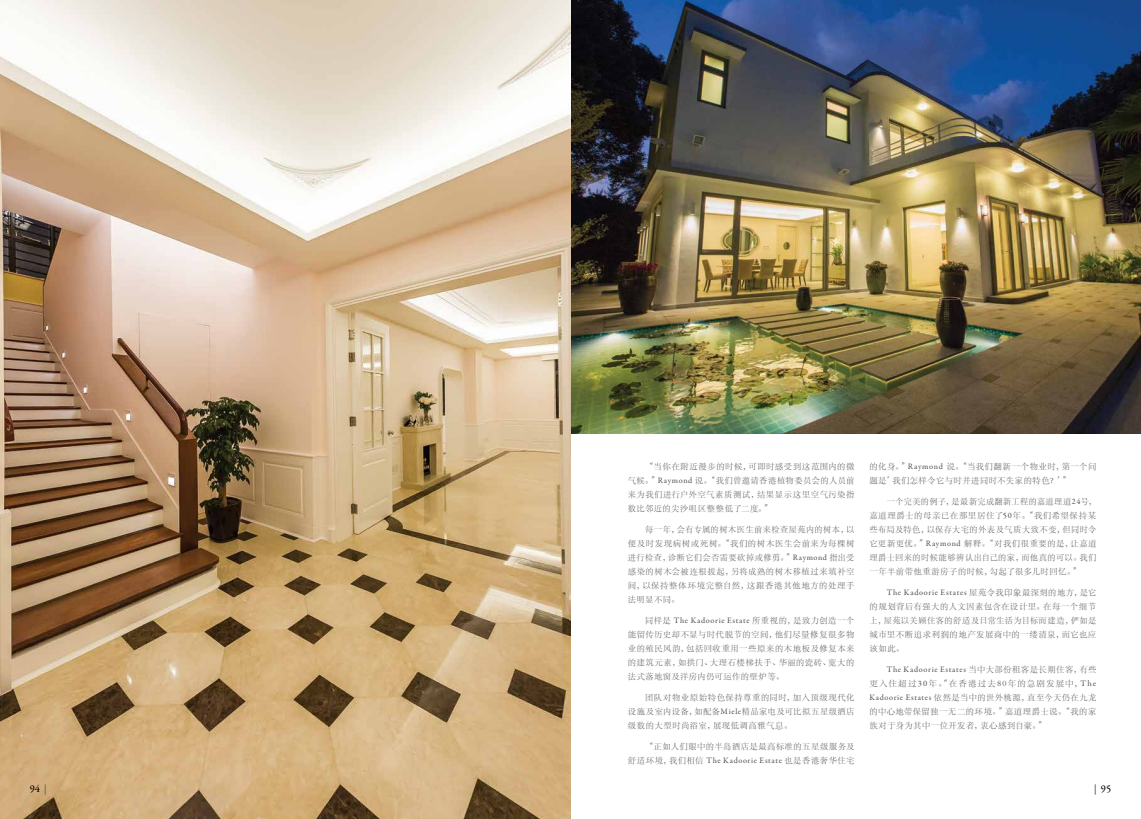
<style>
.page{position:relative;width:1141px;height:819px;background:#fff}
.page>*{position:absolute;margin:0;border:0;box-sizing:border-box;transform-origin:0 0}
.t1{font:500 10.5px "Garamond Premr Pro";color:#000}
.t2{font:8.31px/14px "ST Song";letter-spacing:.06em;color:#4d4d4f;text-align:justify}
.t3{font:8.31px "Garamond Premr Pro";letter-spacing:.085em;color:#4d4d4f}
.s1{font-family:"Garamond Premr Pro"}
.s2{font-family:"ST Song"}
</style>
<div class="page">
<img style="left:570px;top:0;width:571px;height:433px">
<img style="left:0;top:0;width:570px;height:819px">
<p class="t2" style="left:628px;top:459px;width:228px;text-indent:17px">“当你在附近漫步的时候，可即时感受到这范围内的微气候。”<span class="s1">Raymond</span> 说。“我们曾邀请香港植物委员会的人员前来为我们进行户外空气素质测试，结果显示这里空气污染指数比邻近的尖沙咀区整整低了二度。”</p>
<p class="t2" style="left:628px;top:522px;width:228px;text-indent:17px">每一年，会有专属的树木医生前来检查屋苑内的树本，以便及时发现病树或死树。“我们的树木医生会前来为每棵树进行检查，诊断它们会否需要砍掉或修剪。”<span class="s1">Raymond</span> 指出受感染的树木会被连根拔起，另将成熟的树木移植过来填补空间，以保持整体环境完整自然，这跟香港其他地方的处理手法明显不同。</p>
<p class="t3" style="left:645px;top:615px;width:211px"><span class="s2">同样是</span> The Kadoorie Estate <span class="s2">所重视的，是致力创造一个</span></p>
<p class="t2" style="left:628px;top:627px;width:228px">能留传历史却不显与时代脱节的空间，他们尽量修复很多物业的殖民风韵，包括回收重用一些原来的木地板及修复本来的建筑元素，如拱门、大理石楼梯扶手、华丽的瓷砖、宽大的法式落地窗及洋房内仍可运作的壁炉等。</p>
<p class="t2" style="left:628px;top:690px;width:228px;text-indent:17px">团队对物业原始特色保持尊重的同时，加入顶级现代化设施及室内设备，如配备<span class="s1">Miele</span>精品家电及可比拟五星级酒店级数的大型时尚浴室，展现低调高雅气息。</p>
<p class="t2" style="left:628px;top:739px;width:228px;text-align:right">“正如人们眼中的半岛酒店是最高标准的五星级服务及<br>舒适环境，我们相信 <span class="s1">The Kadoorie Estate</span> 也是香港奢华住宅</p>
<p class="t2" style="left:869px;top:459px;width:228px">的化身。”<span class="s1">Raymond</span> 说。“当我们翻新一个物业时，第一个问题是’我们怎样令它与时并进同时不失家的特色？’”</p>
<p class="t2" style="left:869px;top:494px;width:228px;text-indent:17px">一个完美的例子，是最新完成翻新工程的嘉道理道<span class="s1">24</span>号，嘉道理爵士的母亲已在那里居住了<span class="s1">50</span>年。“我们希望保持某些布局及特色，以保存大宅的外表及气质大致不变，但同时令它更新更优。”<span class="s1">Raymond</span> 解释。“对我们很重要的是，让嘉道理爵士回来的时候能够辨认出自己的家，而他真的可以。我们一年半前带他重游房子的时候，勾起了很多儿时回忆。”</p>
<p class="t3" style="left:887px;top:587px;width:211px">The Kadoorie Estates <span class="s2">屋苑令我印象最深刻的地方，是它</span></p>
<p class="t2" style="left:869px;top:599px;width:228px">的规划背后有强大的人文因素包含在设计里。在每一个细节上，屋苑以关顾住客的舒适及日常生活为目标而建造，俨如是城市里不断追求利润的地产发展商中的一缕清泉，而它也应该如此。</p>
<p class="t3" style="left:887px;top:664px;width:211px">The Kadoorie Estates <span class="s2">当中大部份租客是长期住客，有些</span></p>
<p class="t2" style="left:869px;top:676px;width:228px">更入住超过<span class="s1">30</span>年。“在香港过去80年的急剧发展中，<span class="s1">The Kadoorie Estates</span> 依然是当中的世外桃源，直至今天仍在九龙的中心地带保留独一无二的环境。”嘉道理爵士说。“我的家族对于身为其中一位开发者，衷心感到自豪。”</p>
<p class="t1" style="left:30px;top:782px;width:12px">94</p>
<p class="t1" style="left:1101px;top:782px;width:12px">95</p>
</div>
